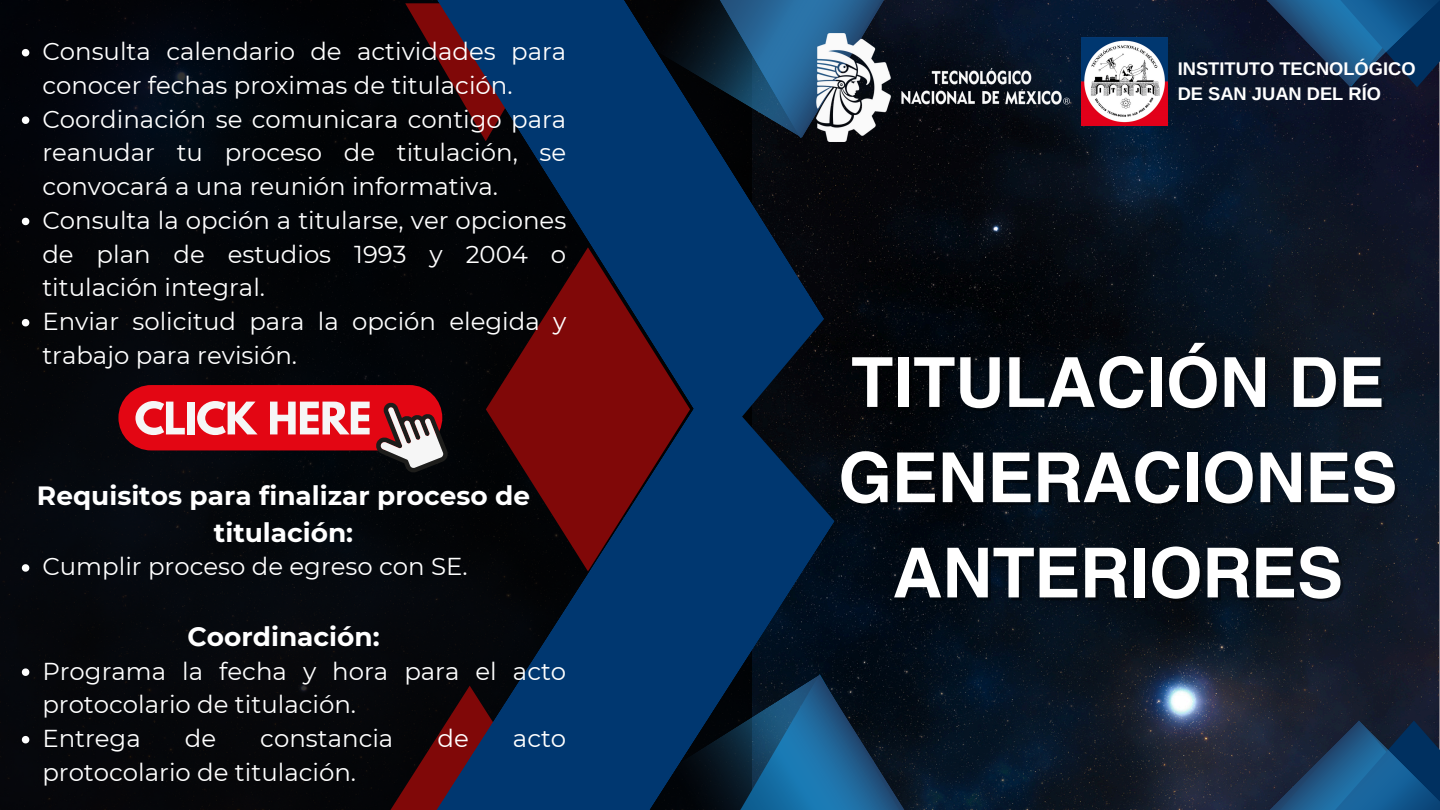
<style>
.page{position:relative;width:1440px;height:810px;background:#fff}
.page>*{position:absolute;margin:0;border:0;box-sizing:border-box;transform-origin:0 0}
.t1{font:700 68.4px "Helios";color:#fff}
.t2{font:700 26.4px/36.8px "Montserrat";color:#fff;text-align:center}
.t3{font:24.4px/33.8px "Montserrat";color:#fff}
.t4{font:700 18.3px/24.9px "Arimo";color:#fff}
</style>
<div class="page">
<img style="left:824px;top:0;width:614px;height:809px">
<div style="left:0;top:0;width:752px;height:810px;background:#04060a"></div>
<svg style="left:835px;top:674px;width:79px;height:136px;background:#0f2a41"></svg>
<svg style="left:310px;top:381px;width:525px;height:429px"></svg>
<svg style="left:405px;top:3px;width:19px;height:32px"></svg>
<svg style="left:824px;top:0;width:69px;height:33px;background:#1e486e"></svg>
<svg style="left:424px;top:0;width:400px;height:446px"></svg>
<svg style="left:1233px;top:720px;width:207px;height:90px;background:#193e61"></svg>
<svg style="left:1234px;top:0;width:206px;height:87px;background:#11365b"></svg>
<img style="left:1082px;top:37px;width:86px;height:88px">
<img style="left:817px;top:33px;width:253px;height:108px">
<svg style="left:22px;top:49px;width:7px;height:7px"></svg>
<svg style="left:22px;top:116px;width:7px;height:8px"></svg>
<svg style="left:22px;top:218px;width:7px;height:7px"></svg>
<svg style="left:22px;top:319px;width:7px;height:7px"></svg>
<svg style="left:22px;top:564px;width:7px;height:8px"></svg>
<svg style="left:22px;top:668px;width:7px;height:8px"></svg>
<svg style="left:22px;top:736px;width:7px;height:7px"></svg>
<div style="left:118px;top:385px;width:324px;height:65px;background:#e30613;border-radius:33px"></div>
<svg style="left:135px;top:401px;width:50px;height:34px"></svg>
<div style="left:187px;top:402px;width:7px;height:32px;background:#f6f6f6"></div>
<svg style="left:197px;top:401px;width:61px;height:34px"></svg>
<svg style="left:270px;top:402px;width:179px;height:72px"></svg>
<h2 class="t3" style="left:42px;top:35px;width:525px">Consulta calendario de actividades para conocer fechas proximas de titulación.</h2>
<p class="t3" style="left:42px;top:102px;width:525px;text-align:justify">Coordinación se comunicara contigo para reanudar tu proceso de titulación, se convocará a una reunión informativa.</p>
<h2 class="t3" style="left:42px;top:203px;width:525px;text-align:justify">Consulta la opción a titularse, ver opciones de plan de estudios 1993 y 2004 o titulación integral.</h2>
<p class="t3" style="left:42px;top:305px;width:525px">Enviar solicitud para la opción elegida y trabajo para revisión.</p>
<p class="t2" style="left:37px;top:477px;width:495px">Requisitos para finalizar proceso de titulación:</p>
<p class="t3" style="left:42px;top:550px;width:427px">Cumplir proceso de egreso con SE.</p>
<p class="t2" style="left:188px;top:618px;width:194px">Coordinación:</p>
<p class="t3" style="left:42px;top:654px;width:525px">Programa la fecha y hora para el acto protocolario de titulación.</p>
<p class="t3" style="left:42px;top:722px;width:100px">Entrega</p>
<p class="t3" style="left:185px;top:722px;width:33px">de</p>
<p class="t3" style="left:260px;top:722px;width:135px">constancia</p>
<p class="t3" style="left:438px;top:722px;width:33px">de</p>
<p class="t3" style="left:513px;top:722px;width:55px">acto</p>
<p class="t3" style="left:42px;top:755px;width:315px">protocolario de titulación.</p>
<p class="t4" style="left:1178px;top:56px;width:239px">INSTITUTO TECNOLÓGICO<br>DE SAN JUAN DEL RÍO</p>
<p class="t1" style="left:851px;top:339px;width:535px">TITULACIÓN DE</p>
<p class="t1" style="left:838px;top:434px;width:561px">GENERACIONES</p>
<p class="t1" style="left:893px;top:530px;width:452px">ANTERIORES</p>
</div>
